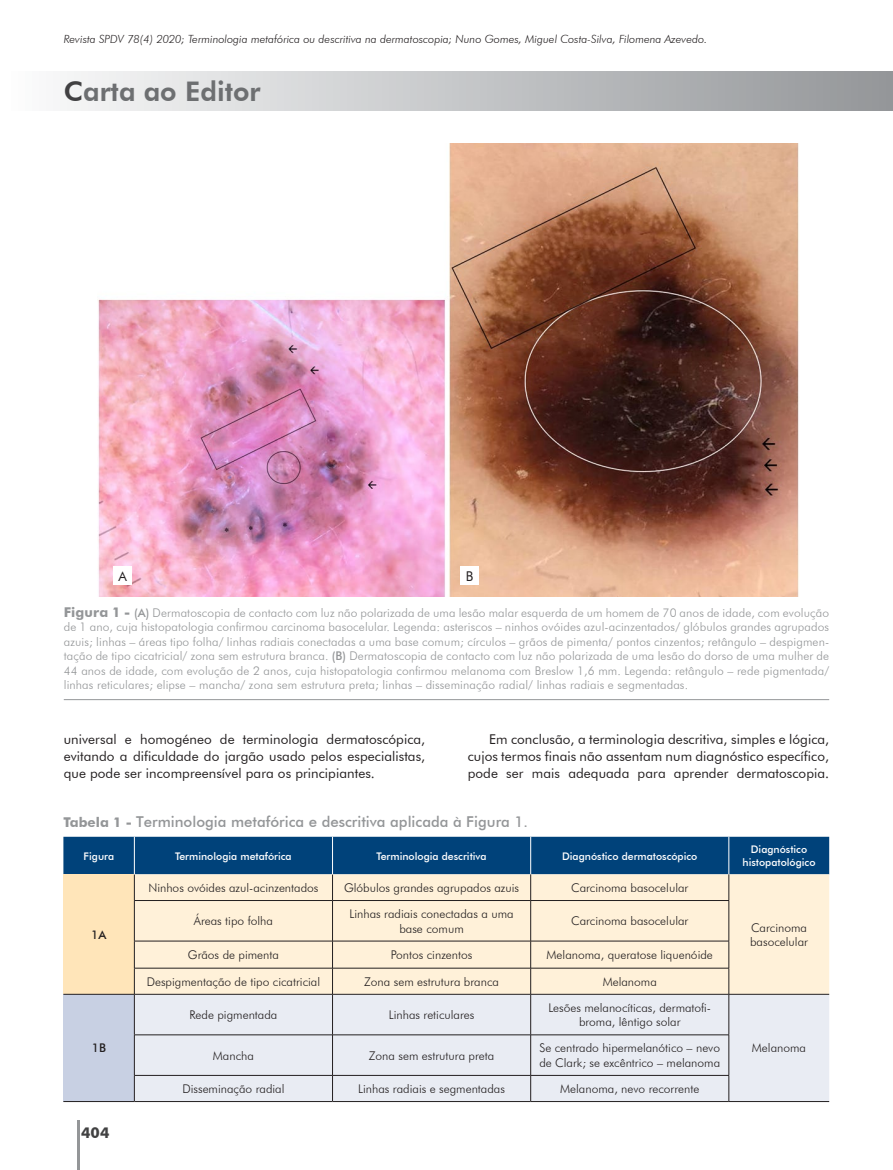
<style>
.page{position:relative;width:893px;height:1170px;background:#fff}
.page>*{position:absolute;margin:0;border:0;box-sizing:border-box;transform-origin:0 0}
.t1{font:800 27px "Futura BT";color:#6d6f71}
.t2{font:500 15px "Futura BT";color:#949698}
.t3{font:700 15px "Futura BT";color:#414142}
.t4{font:13.5px/17.1px "Futura BT";letter-spacing:.005em;color:#231f20;text-align:justify}
.t5{font:300 12px/14.4px "Futura BT";letter-spacing:.01em;color:#949698;text-align:justify}
.t6{font:300 12px/14.4px "Futura BT";color:#231f20}
.t7{font:500 12px "Futura BT";color:#231f20}
.t8{font:italic 300 11.25px "Futura BT";color:#231f20}
.t9{font:500 10.5px/12.6px "Futura BT";color:#fff;text-align:center}
.s1{color:#414142}
.s2{font-weight:700;font-size:13.5px}
.s3{font-weight:500}
</style>
<div class="page">
<hr style="left:77px;top:1120px;width:3px;height:49px;background:#949698">
<div style="left:0;top:72px;width:893px;height:38px;background:linear-gradient(to right,#fdfdfd,#939598)"></div>
<div style="left:63px;top:874px;width:71px;height:120px;background:#ffe5b9"></div>
<div style="left:135px;top:900px;width:694px;height:93px;background:#fff1d9"></div>
<div style="left:63px;top:994px;width:71px;height:107px;background:#c8d0e3"></div>
<div style="left:135px;top:994px;width:694px;height:107px;background:#e9ecf3"></div>
<hr style="left:134px;top:900px;width:199px;height:1px;background:#231f20">
<hr style="left:333px;top:900px;width:198px;height:1px;background:#231f20">
<hr style="left:531px;top:900px;width:198px;height:1px;background:#231f20">
<hr style="left:134px;top:940px;width:199px;height:1px;background:#231f20">
<hr style="left:333px;top:940px;width:198px;height:1px;background:#231f20">
<hr style="left:531px;top:940px;width:198px;height:1px;background:#231f20">
<hr style="left:134px;top:967px;width:199px;height:1px;background:#231f20">
<hr style="left:333px;top:967px;width:198px;height:1px;background:#231f20">
<hr style="left:531px;top:967px;width:198px;height:1px;background:#231f20">
<hr style="left:134px;top:900px;width:1px;height:40px;background:#231f20">
<svg style="left:134px;top:941px;width:1px;height:52px"></svg>
<hr style="left:134px;top:994px;width:1px;height:40px;background:#231f20">
<hr style="left:134px;top:1034px;width:1px;height:41px;background:#231f20">
<svg style="left:134px;top:1076px;width:1px;height:25px"></svg>
<hr style="left:332px;top:900px;width:1px;height:40px;background:#231f20">
<svg style="left:332px;top:941px;width:1px;height:52px"></svg>
<hr style="left:332px;top:994px;width:1px;height:40px;background:#231f20">
<hr style="left:332px;top:1034px;width:1px;height:41px;background:#231f20">
<svg style="left:332px;top:1076px;width:1px;height:25px"></svg>
<hr style="left:530px;top:900px;width:1px;height:40px;background:#231f20">
<svg style="left:530px;top:941px;width:1px;height:52px"></svg>
<hr style="left:530px;top:994px;width:1px;height:40px;background:#231f20">
<hr style="left:530px;top:1034px;width:1px;height:41px;background:#231f20">
<svg style="left:530px;top:1076px;width:1px;height:25px"></svg>
<svg style="left:63px;top:836px;width:766px;height:64px;background:#6a8aa0"></svg>
<hr style="left:729px;top:900px;width:1px;height:40px;background:#231f20">
<svg style="left:729px;top:941px;width:1px;height:52px"></svg>
<hr style="left:729px;top:994px;width:1px;height:40px;background:#231f20">
<hr style="left:729px;top:1034px;width:1px;height:41px;background:#231f20">
<svg style="left:729px;top:1075px;width:1px;height:26px"></svg>
<hr style="left:63px;top:1101px;width:71px;height:1px;background:#231f20">
<hr style="left:134px;top:1101px;width:199px;height:1px;background:#231f20">
<hr style="left:333px;top:1101px;width:198px;height:1px;background:#231f20">
<hr style="left:531px;top:1101px;width:198px;height:1px;background:#231f20">
<hr style="left:729px;top:1101px;width:100px;height:1px;background:#231f20">
<hr style="left:63px;top:993px;width:71px;height:1px;background:#231f20">
<hr style="left:134px;top:993px;width:199px;height:1px;background:#231f20">
<hr style="left:333px;top:993px;width:198px;height:1px;background:#231f20">
<hr style="left:531px;top:993px;width:198px;height:1px;background:#231f20">
<hr style="left:729px;top:993px;width:100px;height:1px;background:#231f20">
<hr style="left:134px;top:1034px;width:199px;height:1px;background:#231f20">
<hr style="left:333px;top:1034px;width:198px;height:1px;background:#231f20">
<hr style="left:531px;top:1034px;width:198px;height:1px;background:#231f20">
<hr style="left:134px;top:1075px;width:199px;height:1px;background:#231f20">
<hr style="left:333px;top:1075px;width:198px;height:1px;background:#231f20">
<hr style="left:531px;top:1075px;width:198px;height:1px;background:#231f20">
<hr style="left:64px;top:699px;width:765px;height:1px;background:#949698">
<img style="left:98px;top:144px;width:701px;height:452px">
<div style="left:113px;top:566px;width:19px;height:19px;background:#fff"></div>
<div style="left:460px;top:566px;width:19px;height:19px;background:#fff"></div>
<p class="t8" style="left:64px;top:32px;width:645px">Revista SPDV 78(4) 2020; Terminologia metafórica ou descritiva na dermatoscopia; Nuno Gomes, Miguel Costa-Silva, Filomena Azevedo.</p>
<h1 class="t1" style="left:64px;top:75px;width:198px"><span class="s1">C</span>arta ao Editor</h1>
<p class="t4" style="left:118px;top:567px;width:10px">A</p>
<p class="t4" style="left:466px;top:567px;width:9px">B</p>
<p class="t5" style="left:64px;top:605px;width:767px"><span class="s2">Figura 1 -</span> <span class="s3">(A)</span> Dermatoscopia de contacto com luz não polarizada de uma lesão malar esquerda de um homem de 70 anos de idade, com evolução de 1 ano, cuja histopatologia confirmou carcinoma basocelular. Legenda: asteriscos – ninhos ovóides azul-acinzentados/ glóbulos grandes agrupados azuis; linhas – áreas tipo folha/ linhas radiais conectadas a uma base comum; círculos – grãos de pimenta/ pontos cinzentos; retângulo – despigmen&shy;tação de tipo cicatricial/ zona sem estrutura branca. <span class="s3">(B)</span> Dermatoscopia de contacto com luz não polarizada de uma lesão do dorso de uma mulher de 44 anos de idade, com evolução de 2 anos, cuja histopatologia confirmou melanoma com Breslow 1,6 mm. Legenda: retângulo – rede pigmentada/ linhas reticulares; elipse – mancha/ zona sem estrutura preta; linhas – disseminação radial/ linhas radiais e segmentadas.</p>
<p class="t4" style="left:64px;top:730px;width:363px">universal e homogéneo de terminologia dermatoscópica, evitando a dificuldade do jargão usado pelos especialistas, que pode ser incompreensível para os principiantes.</p>
<p class="t4" style="left:468px;top:730px;width:363px;text-indent:21px">Em conclusão, a terminologia descritiva, simples e lógica, cujos termos finais não assentam num diagnóstico específico, pode ser mais adequada para aprender dermatoscopia.</p>
<p class="t2" style="left:63px;top:812px;width:466px"><span class="s2">Tabela 1 -</span> Terminologia metafórica e descritiva aplicada à Figura 1.</p>
<p class="t9" style="left:84px;top:849px;width:32px">Figura</p>
<p class="t9" style="left:175px;top:849px;width:118px">Terminologia metafórica</p>
<p class="t9" style="left:376px;top:849px;width:112px">Terminologia descritiva</p>
<p class="t9" style="left:562px;top:849px;width:137px">Diagnóstico dermatoscópico</p>
<p class="t9" style="left:742px;top:843px;width:75px">Diagnóstico histopatológico</p>
<p class="t7" style="left:91px;top:927px;width:17px">1A</p>
<p class="t7" style="left:92px;top:1040px;width:16px">1B</p>
<p class="t3" style="left:81px;top:1123px;width:30px">404</p>
<p class="t6" style="left:148px;top:880px;width:172px">Ninhos ovóides azul-acinzentados</p>
<p class="t6" style="left:344px;top:880px;width:177px">Glóbulos grandes agrupados azuis</p>
<p class="t6" style="left:571px;top:880px;width:119px">Carcinoma basocelular</p>
<p class="t6" style="left:194px;top:913px;width:81px">Áreas tipo folha</p>
<p class="t6" style="left:349px;top:906px;width:166px;text-align:center">Linhas radiais conectadas a uma base comum</p>
<p class="t6" style="left:571px;top:913px;width:119px">Carcinoma basocelular</p>
<p class="t6" style="left:188px;top:947px;width:93px">Grãos de pimenta</p>
<p class="t6" style="left:391px;top:947px;width:83px">Pontos cinzentos</p>
<p class="t6" style="left:547px;top:947px;width:168px">Melanoma, queratose liquenóide</p>
<p class="t6" style="left:147px;top:974px;width:175px">Despigmentação de tipo cicatricial</p>
<p class="t6" style="left:364px;top:974px;width:136px">Zona sem estrutura branca</p>
<p class="t6" style="left:603px;top:974px;width:56px">Melanoma</p>
<p class="t6" style="left:189px;top:1007px;width:89px">Rede pigmentada</p>
<p class="t6" style="left:389px;top:1007px;width:87px">Linhas reticulares</p>
<p class="t6" style="left:548px;top:1000px;width:164px;text-align:center">Lesões melanocíticas, dermatofi&shy;broma, lêntigo solar</p>
<p class="t6" style="left:213px;top:1047px;width:42px">Mancha</p>
<p class="t6" style="left:369px;top:1047px;width:127px">Zona sem estrutura preta</p>
<p class="t6" style="left:539px;top:1040px;width:182px">Se centrado hipermelanótico – nevo de Clark; se excêntrico – melanoma</p>
<p class="t6" style="left:182px;top:1081px;width:104px">Disseminação radial</p>
<p class="t6" style="left:358px;top:1081px;width:148px">Linhas radiais e segmentadas</p>
<p class="t6" style="left:560px;top:1081px;width:141px">Melanoma, nevo recorrente</p>
<p class="t6" style="left:750px;top:920px;width:59px">Carcinoma basocelular</p>
<p class="t6" style="left:752px;top:1040px;width:56px">Melanoma</p>
</div>
